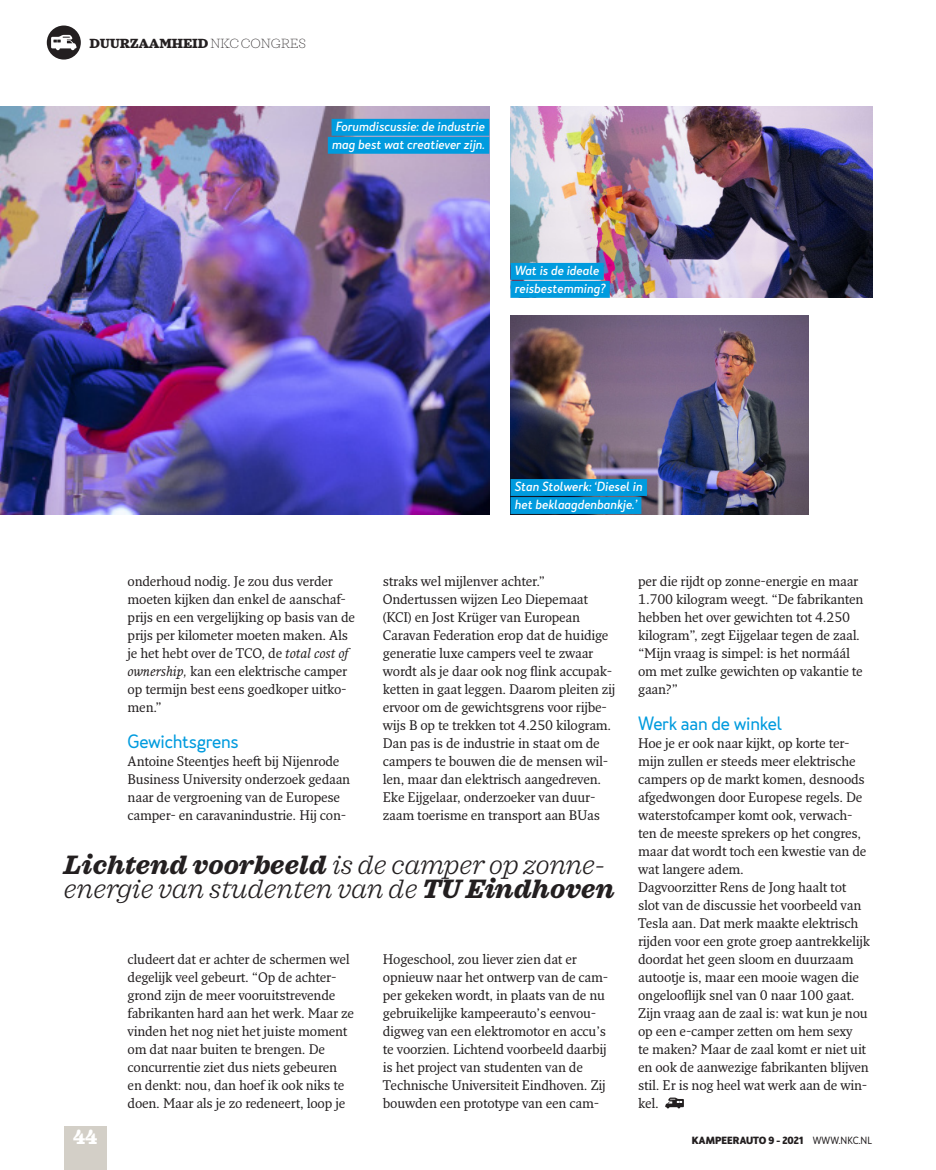
<style>
.page{position:relative;width:936px;height:1170px;background:#fff}
.page>*{position:absolute;margin:0;border:0;box-sizing:border-box;transform-origin:0 0}
._06_Streamer_Sagona{font:italic 300 27px/24px "Sagona";color:#231f20}
.t1{font:800 21px "Sagona";color:#fff}
._06_Tussenkop{font:18px "Merlo Neue";letter-spacing:-.015em;color:#009bde}
._05_Tekst_schreef{font:13.5px/18px "Fresco Pro";letter-spacing:-.015em;color:#231f20}
.t2{font:800 13.5px "Sagona";letter-spacing:-.01em;color:#231f20}
.t3{font:italic 500 12.3px "Merlo Neue";color:#fff}
.t4{font:700 9.75px "Merlo Neue";color:#231f20}
.s1{font-weight:100}
.s2{font-style:italic}
.s3{font-weight:800}
.s4{font-weight:400}
</style>
<div class="page">
<div style="left:64px;top:1126px;width:42px;height:43px;background:#d3cfc7"></div>
<svg style="left:47px;top:26px;width:34px;height:34px"></svg>
<svg style="left:665px;top:1097px;width:18px;height:11px"></svg>
<img style="left:0;top:106px;width:489px;height:408px">
<img style="left:510px;top:316px;width:298px;height:198px">
<img style="left:510px;top:106px;width:362px;height:192px">
<div style="left:331px;top:119px;width:158px;height:17px;background:#009bde"></div>
<div style="left:328px;top:137px;width:161px;height:17px;background:#009bde"></div>
<div style="left:510px;top:263px;width:93px;height:17px;background:#009bde"></div>
<div style="left:510px;top:281px;width:99px;height:17px;background:#009bde"></div>
<div style="left:510px;top:479px;width:137px;height:17px;background:#009bde"></div>
<div style="left:510px;top:497px;width:131px;height:17px;background:#009bde"></div>
<p class="t2" style="left:89px;top:35px;width:218px">DUURZAAMHEID <span class="s1">NKC CONGRES</span></p>
<p class="t3" style="left:336px;top:119px;width:151px">Forumdiscussie: de industrie</p>
<p class="t3" style="left:332px;top:137px;width:154px">mag best wat creatiever zijn.</p>
<p class="t3" style="left:514px;top:263px;width:86px">Wat is de ideale</p>
<p class="t3" style="left:514px;top:281px;width:92px">reisbestemming?</p>
<p class="t3" style="left:514px;top:479px;width:129px">Stan Stolwerk: ‘Diesel in</p>
<p class="t3" style="left:514px;top:497px;width:124px">het beklaagdenbankje.’</p>
<p class="_05_Tekst_schreef" style="left:128px;top:572px;width:229px">onderhoud nodig. Je zou dus verder moeten kijken dan enkel de aanschaf&shy;prijs en een vergelijking op basis van de prijs per kilometer moeten maken. Als je het hebt over de TCO, de <span class="s2">total cost of ownership,</span> kan een elektrische camper op termijn best eens goedkoper uitko&shy;men.”</p>
<p class="_06_Tussenkop" style="left:128px;top:730px;width:113px">Gewichtsgrens</p>
<p class="_05_Tekst_schreef" style="left:128px;top:752px;width:224px">Antoine Steentjes heeft bij Nijenrode Business University onderzoek gedaan naar de vergroening van de Europese camper- en caravanindustrie. Hij con-</p>
<p class="_05_Tekst_schreef" style="left:383px;top:572px;width:164px">straks wel mijlenver achter.”</p>
<p class="_05_Tekst_schreef" style="left:383px;top:590px;width:234px">Ondertussen wijzen Leo Diepemaat (KCI) en Jost Krüger van European Caravan Federation erop dat de huidige generatie luxe campers veel te zwaar wordt als je daar ook nog flink accupak&shy;ketten in gaat leggen. Daarom pleiten zij ervoor om de gewichtsgrens voor rijbe&shy;wijs B op te trekken tot 4.250 kilogram.<br>Dan pas is de industrie in staat om de campers te bouwen die de mensen wil&shy;len, maar dan elektrisch aangedreven.</p>
<p class="_05_Tekst_schreef" style="left:383px;top:788px;width:218px">Eke Eijgelaar, onderzoeker van duur&shy;zaam toerisme en transport aan BUas</p>
<p class="_06_Streamer_Sagona" style="left:64px;top:852px;width:552px"><span class="s3">Lichtend voorbeeld</span> is de camper op zonne&shy;energie van studenten van de <span class="s3">TU Eindhoven</span></p>
<p class="_05_Tekst_schreef" style="left:128px;top:950px;width:228px">cludeert dat er achter de schermen wel degelijk veel gebeurt. “Op de achter&shy;grond zijn de meer vooruitstrevende fabrikanten hard aan het werk. Maar ze vinden het nog niet het juiste moment om dat naar buiten te brengen. De concurrentie ziet dus niets gebeuren en denkt: nou, dan hoef ik ook niks te doen. Maar als je zo redeneert, loop je</p>
<p class="_05_Tekst_schreef" style="left:383px;top:950px;width:227px">Hogeschool, zou liever zien dat er opnieuw naar het ontwerp van de cam&shy;per gekeken wordt, in plaats van de nu gebruikelijke kampeerauto’s eenvou&shy;digweg van een elektromotor en accu’s te voorzien. Lichtend voorbeeld daarbij is het project van studenten van de Technische Universiteit Eindhoven. Zij bouwden een prototype van een cam-</p>
<p class="_05_Tekst_schreef" style="left:638px;top:572px;width:227px">per die rijdt op zonne-energie en maar 1.700 kilogram weegt. “De fabrikanten hebben het over gewichten tot 4.250 kilogram”, zegt Eijgelaar tegen de zaal. “Mijn vraag is simpel: is het normáál om met zulke gewichten op vakantie te gaan?”</p>
<p class="_06_Tussenkop" style="left:638px;top:712px;width:145px">Werk aan de winkel</p>
<p class="_05_Tekst_schreef" style="left:638px;top:734px;width:230px">Hoe je er ook naar kijkt, op korte ter&shy;mijn zullen er steeds meer elektrische campers op de markt komen, desnoods afgedwongen door Europese regels. De waterstofcamper komt ook, verwach&shy;ten de meeste sprekers op het congres, maar dat wordt toch een kwestie van de wat langere adem.</p>
<p class="_05_Tekst_schreef" style="left:638px;top:878px;width:233px">Dagvoorzitter Rens de Jong haalt tot slot van de discussie het voorbeeld van Tesla aan. Dat merk maakte elektrisch rijden voor een grote groep aantrekkelijk doordat het geen sloom en duurzaam autootje is, maar een mooie wagen die ongelooflijk snel van 0 naar 100 gaat.<br>Zijn vraag aan de zaal is: wat kun je nou op een e-camper zetten om hem sexy<br>te maken? Maar de zaal komt er niet uit en ook de aanwezige fabrikanten blijven stil. Er is nog heel wat werk aan de win&shy;kel.</p>
<h2 class="t1" style="left:73px;top:1123px;width:26px">44</h2>
<p class="t4" style="left:691px;top:1133px;width:182px">KAMPEERAUTO 9 - 2021 <span class="s4">WWW.NKC.NL</span></p>
</div>
